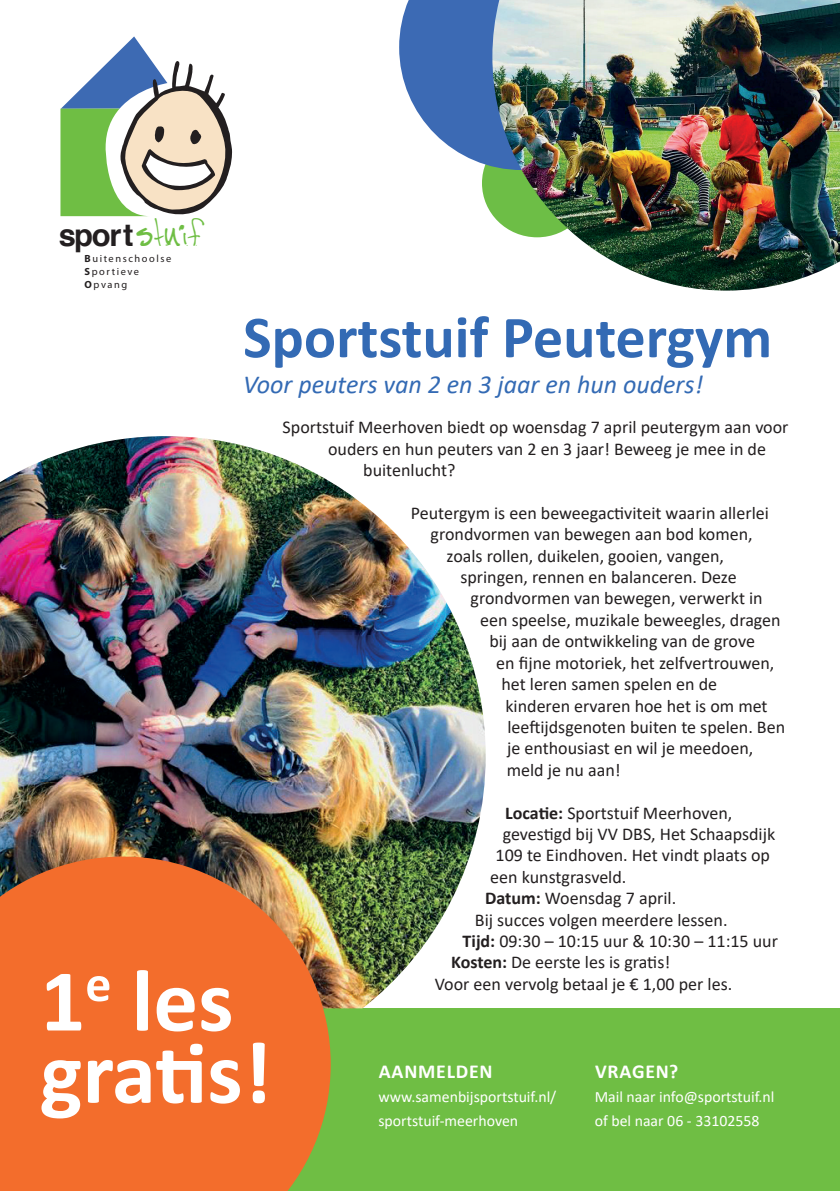
<style>
.page{position:relative;width:840px;height:1191px;background:#fff}
.page>*{position:absolute;margin:0;border:0;box-sizing:border-box;transform-origin:0 0}
.t1{font:700 88.8px/72.2px "Calibri";color:#fff}
.t2{font:700 60px "Calibri";color:#336ab4}
.t3{font:700 31px "Helvetica";letter-spacing:-.04em;color:#231f20}
.t4{font:italic 26px "Calibri";color:#336ab4}
.t5{font:700 19.8px "Calibri";letter-spacing:.04em;color:#fff}
.t6{font:18px "Calibri";color:#231f20}
.t7{font:15.8px/24px "Calibri";color:#fff}
.t8{font:10.4px/13px "Myriad Pro";letter-spacing:.15em;color:#231f20}
.s1{font-family:"Mr.Ortiz";font-weight:400;color:#6fbe44}
.s2{font-weight:700}
</style>
<div class="page">
<div style="left:0;top:1008px;width:839px;height:183px;background:#6fbe44"></div>
<img style="left:0;top:436px;width:485px;height:572px">
<div style="left:481px;top:129px;width:111px;height:108px;background:#6dbe46;border-radius:50%"></div>
<svg style="left:399px;top:0;width:93px;height:170px;fill:#3c6ab4"></svg>
<img style="left:492px;top:0;width:347px;height:291px">
<svg style="left:60px;top:36px;width:172px;height:181px"></svg>
<svg style="left:0;top:856px;width:330px;height:335px;background:#e76f30"></svg>
<h3 class="t3" style="left:59px;top:210px;width:149px">sport<span class="s1">stuif</span></h3>
<p class="t8" style="left:85px;top:265px;width:56px"><span class="s2">S</span>portieve<br><span class="s2">O</span>pvang</p>
<p class="t8" style="left:85px;top:252px;width:88px"><span class="s2">B</span>uitenschoolse</p>
<h2 class="t2" style="left:243px;top:295px;width:530px">Sportstuif Peutergym</h2>
<h3 class="t4" style="left:243px;top:366px;width:461px">Voor peuters van 2 en 3 jaar en hun ouders!</h3>
<h1 class="t1" style="left:40px;top:963px;width:233px">1<sup>e</sup> les gratis!</h1>
<p class="t6" style="left:282px;top:415px;width:507px">Sportstuif Meerhoven biedt op woensdag 7 april peutergym aan voor</p>
<p class="t6" style="left:328px;top:436px;width:439px">ouders en hun peuters van 2 en 3 jaar! Beweeg je mee in de</p>
<p class="t6" style="left:363px;top:457px;width:94px">buitenlucht?</p>
<p class="t6" style="left:410px;top:500px;width:359px">Peutergym is een beweegactiviteit waarin allerlei</p>
<p class="t6" style="left:430px;top:522px;width:323px">grondvormen van bewegen aan bod komen,</p>
<p class="t6" style="left:446px;top:543px;width:279px">zoals rollen, duikelen, gooien, vangen,</p>
<p class="t6" style="left:460px;top:564px;width:277px">springen, rennen en balanceren. Deze</p>
<p class="t6" style="left:470px;top:586px;width:293px">grondvormen van bewegen, verwerkt in</p>
<p class="t6" style="left:480px;top:607px;width:302px">een speelse, muzikale beweegles, dragen</p>
<p class="t6" style="left:489px;top:629px;width:267px">bij aan de ontwikkeling van de grove</p>
<p class="t6" style="left:496px;top:650px;width:279px">en fijne motoriek, het zelfvertrouwen,</p>
<p class="t6" style="left:501px;top:671px;width:217px">het leren samen spelen en de</p>
<p class="t6" style="left:505px;top:693px;width:263px">kinderen ervaren hoe het is om met</p>
<p class="t6" style="left:507px;top:714px;width:279px">leeftijdsgenoten buiten te spelen. Ben</p>
<p class="t6" style="left:507px;top:736px;width:247px">je enthousiast en wil je meedoen,</p>
<p class="t6" style="left:506px;top:757px;width:115px">meld je nu aan!</p>
<p class="t6" style="left:505px;top:800px;width:228px"><span class="s2">Locatie:</span> Sportstuif Meerhoven,</p>
<p class="t6" style="left:502px;top:821px;width:274px">gevestigd bij VV DBS, Het Schaapsdijk</p>
<p class="t6" style="left:495px;top:843px;width:276px">109 te Eindhoven. Het vindt plaats op</p>
<p class="t6" style="left:490px;top:864px;width:137px">een kunstgrasveld.</p>
<p class="t6" style="left:485px;top:885px;width:192px"><span class="s2">Datum:</span> Woensdag 7 april.</p>
<p class="t6" style="left:474px;top:907px;width:254px">Bij succes volgen meerdere lessen.</p>
<p class="t6" style="left:462px;top:928px;width:317px"><span class="s2">Tijd:</span> 09:30 – 10:15 uur &amp; 10:30 – 11:15 uur</p>
<p class="t6" style="left:451px;top:950px;width:220px"><span class="s2">Kosten:</span> De eerste les is gratis!</p>
<p class="t6" style="left:434px;top:971px;width:299px">Voor een vervolg betaal je € 1,00 per les.</p>
<p class="t5" style="left:378px;top:1057px;width:115px">AANMELDEN</p>
<p class="t7" style="left:378px;top:1084px;width:179px">www.samenbijsportstuif.nl/ sportstuif-meerhoven</p>
<p class="t5" style="left:594px;top:1057px;width:85px">VRAGEN?</p>
<p class="t7" style="left:594px;top:1084px;width:181px">Mail naar info@sportstuif.nl of bel naar 06 - 33102558</p>
</div>
